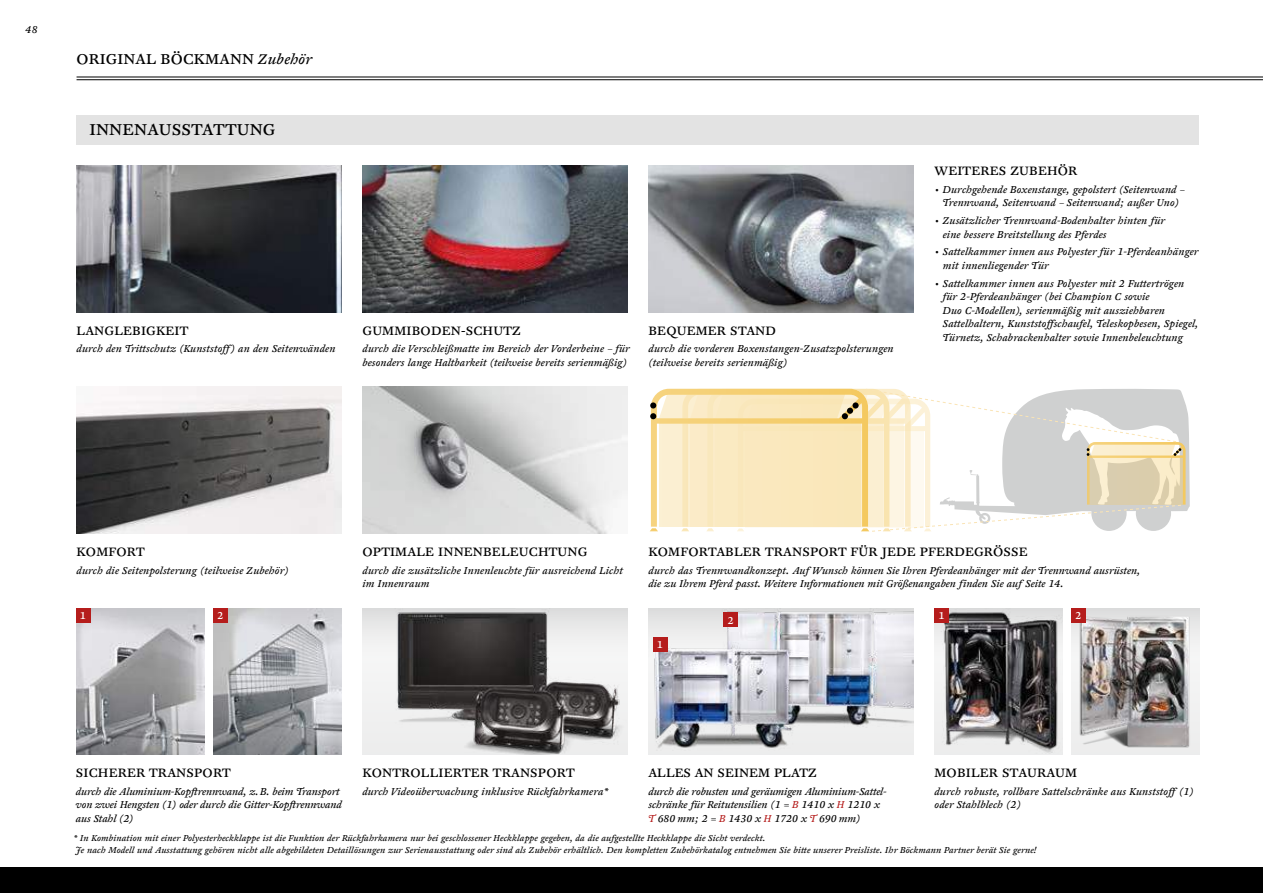
<style>
.page{position:relative;width:1263px;height:893px;background:#fff}
.page>*{position:absolute;margin:0;border:0;box-sizing:border-box;transform-origin:0 0}
.t1{font:16.5px "Clifford Six Offc";letter-spacing:.015em;color:#000}
.t2{font:15px "Clifford Six Offc";letter-spacing:.015em;color:#000}
.t3{font:12.75px "Clifford Six Offc";letter-spacing:.015em;color:#000}
.t4{font:italic 10.5px/13.5px "Clifford Six Offc";color:#000}
.t5{font:italic 10.5px/13.5px "Clifford Six Offc";letter-spacing:-.025em;color:#000}
.t6{font:italic 10.5px/13.5px "Clifford Six Offc";letter-spacing:-.02em;color:#000}
.t7{font:10.5px "Clifford Six Offc";color:#fff}
.t8{font:italic 9px/12px "Clifford Six Offc";color:#000}
.s1{font-style:italic}
.s2{color:#b51d1c}
</style>
<div class="page">
<div style="left:0;top:867px;width:1263px;height:26px;background:#000"></div>
<hr style="left:77px;top:77px;width:1186px;height:1px;background:#000">
<hr style="left:77px;top:79px;width:1186px;height:1px;background:#000">
<div style="left:648px;top:608px;width:265px;height:147px;background:linear-gradient(to right,#e8e9e9,#eff0f0)"></div>
<img style="left:713px;top:608px;width:200px;height:121px">
<div style="left:77px;top:115px;width:1122px;height:30px;background:#e3e3e3"></div>
<img style="left:648px;top:166px;width:265px;height:147px">
<img style="left:77px;top:166px;width:264px;height:147px">
<img style="left:77px;top:387px;width:264px;height:147px">
<img style="left:362px;top:166px;width:265px;height:147px">
<img style="left:362px;top:387px;width:265px;height:147px">
<img style="left:934px;top:608px;width:128px;height:147px">
<img style="left:76px;top:608px;width:128px;height:147px">
<img style="left:213px;top:608px;width:128px;height:147px">
<img style="left:1071px;top:608px;width:128px;height:147px">
<img style="left:362px;top:608px;width:265px;height:147px">
<img style="left:648px;top:642px;width:152px;height:109px">
<svg style="left:650px;top:388px;width:540px;height:144px"></svg>
<div style="left:1071px;top:608px;width:15px;height:15px;background:#b51d1c"></div>
<div style="left:213px;top:608px;width:15px;height:15px;background:#b51d1c"></div>
<div style="left:934px;top:608px;width:15px;height:15px;background:#b51d1c"></div>
<div style="left:76px;top:608px;width:15px;height:15px;background:#b51d1c"></div>
<div style="left:723px;top:612px;width:15px;height:15px;background:#b51d1c"></div>
<div style="left:653px;top:637px;width:15px;height:14px;background:#b51d1c"></div>
<p class="t4" style="left:26px;top:23px;width:14px">48</p>
<h2 class="t2" style="left:77px;top:51px;width:237px">ORIGINAL BÖCKMANN <span class="s1">Zubehör</span></h2>
<h1 class="t1" style="left:89px;top:121px;width:188px">INNENAUSSTATTUNG</h1>
<p class="t3" style="left:77px;top:324px;width:113px">LANGLEBIGKEIT</p>
<p class="t4" style="left:77px;top:342px;width:261px">durch den Trittschutz (Kunststoff) an den Seitenwänden</p>
<p class="t3" style="left:362px;top:324px;width:160px">GUMMIBODEN-SCHUTZ</p>
<p class="t4" style="left:362px;top:342px;width:269px">durch die Verschleißmatte im Bereich der Vorderbeine – für besonders lange Haltbarkeit (teilweise bereits serienmäßig)</p>
<p class="t3" style="left:648px;top:324px;width:129px">BEQUEMER STAND</p>
<p class="t4" style="left:648px;top:342px;width:247px">durch die vorderen Boxenstangen-Zusatzpolsterungen (teilweise bereits serienmäßig)</p>
<p class="t3" style="left:934px;top:164px;width:144px">WEITERES ZUBEHÖR</p>
<p class="t4" style="left:934px;top:183px;width:252px;text-align:center">• Durchgehende Boxenstange, gepolstert (Seitenwand –<br>Trennwand, Seitenwand – Seitenwand; außer Uno)</p>
<p class="t4" style="left:943px;top:214px;width:224px;text-indent:-8px">• Zusätzlicher Trennwand-Bodenhalter hinten für eine bessere Breitstellung des Pferdes</p>
<p class="t4" style="left:943px;top:246px;width:257px;text-indent:-8px">• Sattelkammer innen aus Polyester für 1-Pferdeanhänger mit innenliegender Tür</p>
<p class="t4" style="left:943px;top:277px;width:257px;text-indent:-8px">• Sattelkammer innen aus Polyester mit 2 Futtertrögen für 2-Pferdeanhänger (bei Champion C sowie<br>Duo C-Modellen), serienmäßig mit ausziehbaren Sattelhaltern, Kunststoffschaufel, Teleskopbesen, Spiegel, Türnetz, Schabrackenhalter sowie Innenbeleuchtung</p>
<p class="t3" style="left:77px;top:545px;width:70px">KOMFORT</p>
<p class="t4" style="left:77px;top:564px;width:214px">durch die Seitenpolsterung (teilweise Zubehör)</p>
<p class="t3" style="left:362px;top:545px;width:226px">OPTIMALE INNENBELEUCHTUNG</p>
<p class="t4" style="left:362px;top:564px;width:262px">durch die zusätzliche Innenleuchte für ausreichend Licht im Innenraum</p>
<p class="t3" style="left:648px;top:545px;width:381px">KOMFORTABLER TRANSPORT FÜR JEDE PFERDEGRÖSSE</p>
<p class="t4" style="left:648px;top:564px;width:493px">durch das Trennwandkonzept. Auf Wunsch können Sie Ihren Pferdeanhänger mit der Trennwand ausrüsten, die zu Ihrem Pferd passt. Weitere Informationen mit Größenangaben finden Sie auf Seite 14.</p>
<p class="t7" style="left:80px;top:610px;width:8px">1</p>
<p class="t7" style="left:217px;top:610px;width:8px">2</p>
<p class="t7" style="left:939px;top:610px;width:8px">1</p>
<p class="t7" style="left:1075px;top:610px;width:8px">2</p>
<p class="t7" style="left:727px;top:614px;width:8px">2</p>
<p class="t7" style="left:657px;top:639px;width:8px">1</p>
<p class="t3" style="left:76px;top:766px;width:157px">SICHERER TRANSPORT</p>
<p class="t6" style="left:76px;top:785px;width:268px">durch die Aluminium-Kopftrennwand, z.B. beim Transport von zwei Hengsten (1) oder durch die Gitter-Kopftrennwand aus Stahl (2)</p>
<p class="t3" style="left:362px;top:766px;width:214px">KONTROLLIERTER TRANSPORT</p>
<p class="t4" style="left:362px;top:785px;width:247px">durch Videoüberwachung inklusive Rückfahrkamera*</p>
<p class="t3" style="left:648px;top:766px;width:170px">ALLES AN SEINEM PLATZ</p>
<p class="t5" style="left:648px;top:785px;width:239px">durch die robusten und geräumigen Aluminium-Sattel&shy;schränke für Reitutensilien (1 = <span class="s2">B</span> 1410 x <span class="s2">H</span> 1210 x<br><span class="s2">T</span> 680 mm; 2 = <span class="s2">B</span> 1430 x <span class="s2">H</span> 1720 x <span class="s2">T</span> 690 mm)</p>
<p class="t3" style="left:934px;top:766px;width:144px">MOBILER STAURAUM</p>
<p class="t4" style="left:934px;top:785px;width:261px">durch robuste, rollbare Sattelschränke aus Kunststoff (1) oder Stahlblech (2)</p>
<p class="t8" style="left:74px;top:832px;width:965px">* In Kombination mit einer Polyesterheckklappe ist die Funktion der Rückfahrkamera nur bei geschlossener Heckklappe gegeben, da die aufgestellte Heckklappe die Sicht verdeckt.<br>Je nach Modell und Ausstattung gehören nicht alle abgebildeten Detaillösungen zur Serienausstattung oder sind als Zubehör erhältlich. Den kompletten Zubehörkatalog entnehmen Sie bitte unserer Preisliste. Ihr Böckmann Partner berät Sie gerne!</p>
</div>
